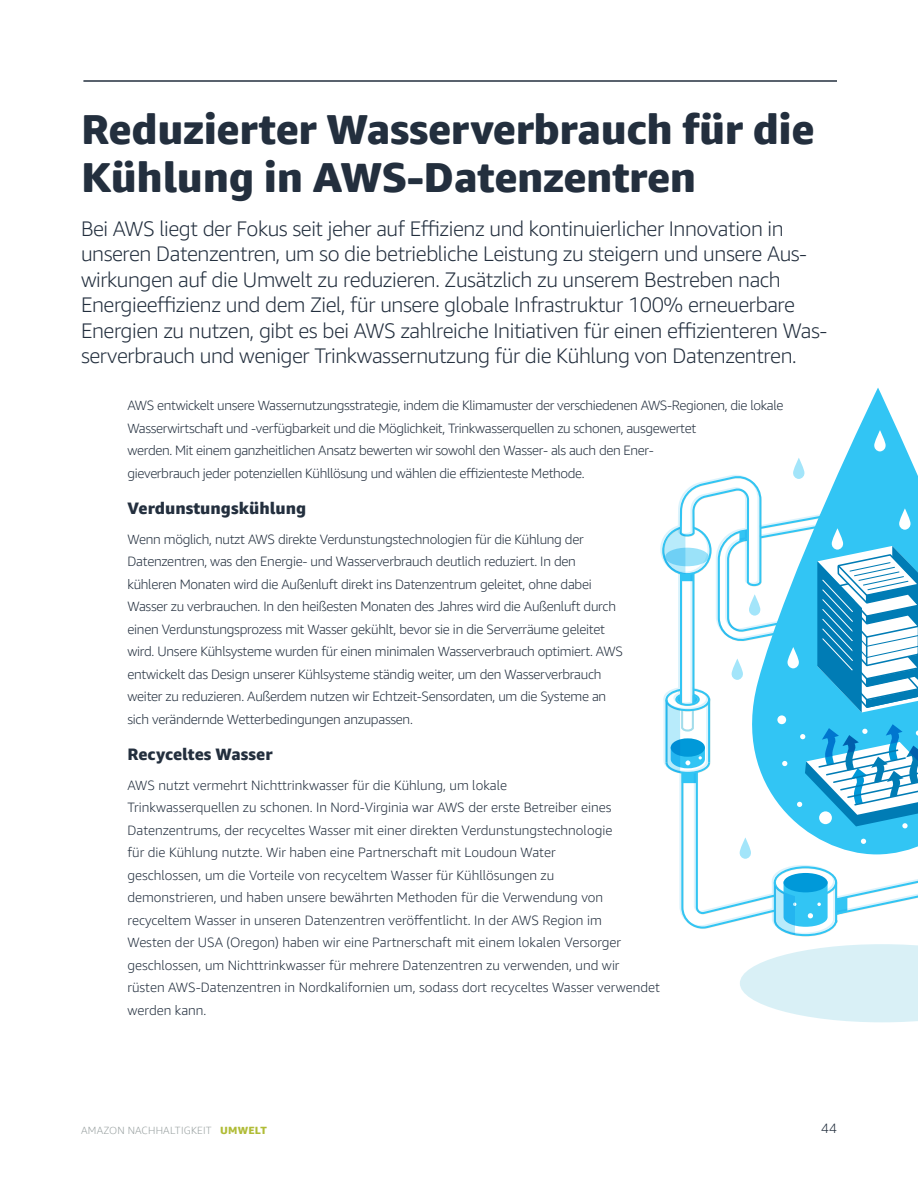
<style>
.page{position:relative;width:918px;height:1188px;background:#fff}
.page>*{position:absolute;margin:0;border:0;box-sizing:border-box;transform-origin:0 0}
.t1{font:800 42px/48px "Amazon Ember Display";letter-spacing:-.01em;color:#232f3e}
.t2{font:300 21px/25.5px "Amazon Ember";letter-spacing:-.02em;color:#232f3e}
.t3{font:800 16.5px "Amazon Ember";color:#232f3e}
.t4{font:300 13.5px/22.5px "Amazon Ember";letter-spacing:-.02em;color:#232f3e}
.t5{font:300 13.5px/22.5px "Amazon Ember";color:#232f3e}
.t6{font:300 10.5px "Amazon Ember Display";letter-spacing:.02em;color:#98a0a0}
.s1{font-weight:800;color:#b0bc36}
</style>
<div class="page">
<hr style="left:83px;top:80px;width:754px;height:2px;background:#232f3e">
<svg style="left:845px;top:388px;width:65px;height:70px"></svg>
<svg style="left:873px;top:430px;width:14px;height:21px"></svg>
<svg style="left:740px;top:944px;width:178px;height:78px"></svg>
<svg style="left:660px;top:458px;width:258px;height:479px"></svg>
<h1 class="t1" style="left:81px;top:106px;width:735px">Reduzierter Wasserverbrauch für die<br>Kühlung in AWS-Datenzentren</h1>
<p class="t2" style="left:81px;top:216px;width:748px">Bei AWS liegt der Fokus seit jeher auf Effizienz und kontinuierlicher Innovation in unseren Datenzentren, um so die betriebliche Leistung zu steigern und unsere Aus&shy;wirkungen auf die Umwelt zu reduzieren. Zusätzlich zu unserem Bestreben nach Energieeffizienz und dem Ziel, für unsere globale Infrastruktur 100% erneuerbare Energien zu nutzen, gibt es bei AWS zahlreiche Initiativen für einen effizienteren Was&shy;serverbrauch und weniger Trinkwassernutzung für die Kühlung von Datenzentren.</p>
<p class="t4" style="left:127px;top:394px;width:658px">AWS entwickelt unsere Wassernutzungsstrategie, indem die Klimamuster der verschiedenen AWS-Regionen, die lokale Wasserwirtschaft und -verfügbarkeit und die Möglichkeit, Trinkwasserquellen zu schonen, ausgewertet<br>werden. Mit einem ganzheitlichen Ansatz bewerten wir sowohl den Wasser- als auch den Ener-<br>gieverbrauch jeder potenziellen Kühllösung und wählen die effizienteste Methode.</p>
<p class="t3" style="left:128px;top:498px;width:180px">Verdunstungskühlung</p>
<p class="t4" style="left:128px;top:528px;width:497px">Wenn möglich, nutzt AWS direkte Verdunstungstechnologien für die Kühlung der Datenzentren, was den Energie- und Wasserverbrauch deutlich reduziert. In den kühleren Monaten wird die Außenluft direkt ins Datenzentrum geleitet, ohne dabei Wasser zu verbrauchen. In den heißesten Monaten des Jahres wird die Außenluft durch einen Verdunstungsprozess mit Wasser gekühlt, bevor sie in die Serverräume geleitet wird. Unsere Kühlsysteme wurden für einen minimalen Wasserverbrauch optimiert. AWS entwickelt das Design unserer Kühlsysteme ständig weiter, um den Wasserverbrauch weiter zu reduzieren. Außerdem nutzen wir Echtzeit-Sensordaten, um die Systeme an sich verändernde Wetterbedingungen anzupassen.</p>
<p class="t3" style="left:128px;top:744px;width:146px">Recyceltes Wasser</p>
<p class="t5" style="left:128px;top:774px;width:534px">AWS nutzt vermehrt Nichttrinkwasser für die Kühlung, um lokale<br>Trinkwasserquellen zu schonen. In Nord-Virginia war AWS der erste Betreiber eines Datenzentrums, der recyceltes Wasser mit einer direkten Verdunstungstechnologie<br>für die Kühlung nutzte. Wir haben eine Partnerschaft mit Loudoun Water<br>geschlossen, um die Vorteile von recyceltem Wasser für Kühllösungen zu<br>demonstrieren, und haben unsere bewährten Methoden für die Verwendung von recyceltem Wasser in unseren Datenzentren veröffentlicht. In der AWS Region im<br>Westen der USA (Oregon) haben wir eine Partnerschaft mit einem lokalen Versorger geschlossen, um Nichttrinkwasser für mehrere Datenzentren zu verwenden, und wir rüsten AWS-Datenzentren in Nordkalifornien um, sodass dort recyceltes Wasser verwendet werden kann.</p>
<p class="t6" style="left:81px;top:1124px;width:187px">AMAZON NACHHALTIGKEIT <span class="s1">UMWELT</span></p>
<p class="t4" style="left:821px;top:1118px;width:17px">44</p>
</div>
